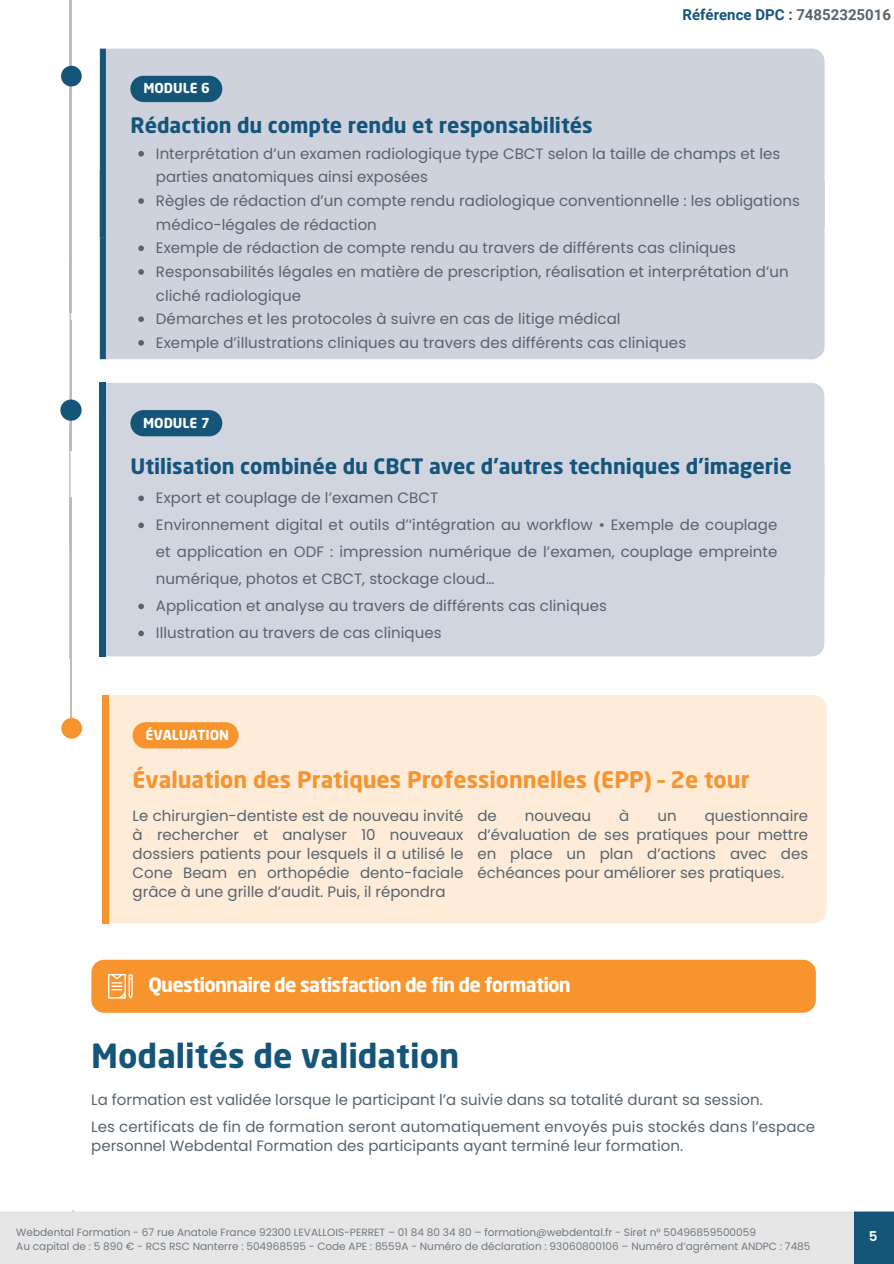
<style>
.page{position:relative;width:894px;height:1264px;background:#fff}
.page>*{position:absolute;margin:0;border:0;box-sizing:border-box;transform-origin:0 0}
.t1{font:700 33px "Neo Sans Std";color:#16557a}
.t2{font:700 22.5px "Neo Sans Std";color:#f8942d}
.t3{font:700 21px "Neo Sans Std";color:#16557a}
.t4{font:700 19.5px "Neo Sans Std";letter-spacing:-.04em;color:#fff}
.t5{font:15px/19.2px "Poppins";letter-spacing:.005em;color:#57646e}
.t6{font:700 15px "Roboto";color:#16557a}
.t7{font:700 13.5px "Neo Sans Std";color:#fff}
.t8{font:600 13.5px "Poppins";color:#fff}
.t9{font:10.5px "Poppins";color:#717a83}
.s1{color:#57646e}
</style>
<div class="page">
<div style="left:106px;top:587px;width:718px;height:69px;background:#d1d5e0"></div>
<div style="left:100px;top:452px;width:6px;height:204px;background:#16557a"></div>
<div style="left:106px;top:383px;width:718px;height:204px;background:#d1d5e0"></div>
<div style="left:100px;top:383px;width:6px;height:204px;background:#16557a"></div>
<div style="left:130px;top:410px;width:92px;height:26px;background:#16557a;border-radius:13px"></div>
<div style="left:108px;top:695px;width:718px;height:228px;background:#ffecd8"></div>
<div style="left:102px;top:695px;width:6px;height:228px;background:#f8942d"></div>
<div style="left:132px;top:722px;width:106px;height:26px;background:#f8942d;border-radius:13px"></div>
<div style="left:91px;top:959px;width:724px;height:53px;background:#f8942d;border-radius:13px"></div>
<svg style="left:108px;top:974px;width:25px;height:24px"></svg>
<div style="left:251px;top:726px;width:47px;height:21px;background:#ffecd8"></div>
<img style="left:99px;top:261px;width:726px;height:122px">
<div style="left:99px;top:48px;width:726px;height:213px;background:#cdd2dc"></div>
<hr style="left:70px;top:0;width:1px;height:337px;background:#bcbec0">
<div style="left:61px;top:66px;width:21px;height:20px;background:#16557a;border-radius:50%"></div>
<hr style="left:70px;top:320px;width:2px;height:411px;background:#bcbec0">
<div style="left:61px;top:718px;width:21px;height:20px;background:#f8942d;border-radius:50%"></div>
<img style="left:60px;top:250px;width:22px;height:174px">
<svg style="left:138px;top:495px;width:6px;height:6px"></svg>
<svg style="left:138px;top:522px;width:6px;height:6px"></svg>
<svg style="left:138px;top:603px;width:6px;height:6px"></svg>
<svg style="left:138px;top:630px;width:6px;height:6px"></svg>
<svg style="left:138px;top:151px;width:6px;height:5px"></svg>
<svg style="left:138px;top:198px;width:6px;height:6px"></svg>
<svg style="left:138px;top:245px;width:6px;height:6px"></svg>
<svg style="left:138px;top:269px;width:6px;height:6px"></svg>
<svg style="left:138px;top:316px;width:6px;height:6px"></svg>
<svg style="left:138px;top:340px;width:6px;height:5px"></svg>
<img style="left:69px;top:424px;width:3px;height:234px">
<img style="left:0;top:1210px;width:893px;height:53px">
<p class="t6" style="left:682px;top:6px;width:210px">Référence DPC : <span class="s1">74852325016</span></p>
<h4 class="t7" style="left:143px;top:82px;width:68px">MODULE 6</h4>
<h2 class="t3" style="left:130px;top:117px;width:464px">Rédaction du compte rendu et responsabilités</h2>
<p class="t5" style="left:156px;top:142px;width:625px;line-height:23.7px">Interprétation d’un examen radiologique type CBCT selon la taille de champs et les parties anatomiques ainsi exposées</p>
<p class="t5" style="left:156px;top:189px;width:645px;line-height:23.7px">Règles de rédaction d’un compte rendu radiologique conventionnelle : les obligations médico-légales de rédaction</p>
<p class="t5" style="left:156px;top:238px;width:581px">Exemple de rédaction de compte rendu au travers de différents cas cliniques</p>
<p class="t5" style="left:156px;top:260px;width:634px;line-height:23.7px">Responsabilités légales en matière de prescription, réalisation et interprétation d’un cliché radiologique</p>
<p class="t5" style="left:156px;top:309px;width:466px">Démarches et les protocoles à suivre en cas de litige médical</p>
<h4 class="t5" style="left:156px;top:333px;width:531px">Exemple d’illustrations cliniques au travers des différents cas cliniques</h4>
<p class="t7" style="left:143px;top:417px;width:68px">MODULE 7</p>
<p class="t3" style="left:130px;top:458px;width:662px">Utilisation combinée du CBCT avec d’autres techniques d’imagerie</p>
<p class="t5" style="left:156px;top:488px;width:283px">Export et couplage de l’examen CBCT</p>
<h4 class="t5" style="left:156px;top:511px;width:622px;line-height:27px;text-align:justify">Environnement digital et outils d’‘intégration au workflow • Exemple de couplage et application en ODF : impression numérique de l’examen, couplage empreinte numérique, photos et CBCT, stockage cloud…</h4>
<h2 class="t5" style="left:156px;top:596px;width:452px">Application et analyse au travers de différents cas cliniques</h2>
<p class="t5" style="left:156px;top:623px;width:287px">Illustration au travers de cas cliniques</p>
<p class="t7" style="left:145px;top:729px;width:85px">ÉVALUATION</p>
<p class="t2" style="left:132px;top:770px;width:618px">Évaluation des Pratiques Professionnelles (EPP) – 2e tour</p>
<h5 class="t5" style="left:132px;top:805px;width:332px;text-align:justify">Le chirurgien-dentiste est de nouveau invité à rechercher et analyser 10 nouveaux dossiers patients pour lesquels il a utilisé le Cone Beam en orthopédie dento-faciale grâce à une grille d’audit. Puis, il répondra</h5>
<p class="t5" style="left:477px;top:805px;width:21px">de</p>
<p class="t5" style="left:524px;top:805px;width:68px">nouveau</p>
<p class="t5" style="left:619px;top:805px;width:12px">à</p>
<p class="t5" style="left:657px;top:805px;width:21px">un</p>
<p class="t5" style="left:477px;top:805px;width:332px;text-align:justify;text-indent:227px">questionnaire d’évaluation de ses pratiques pour mettre en place un plan d’actions avec des échéances pour améliorer ses pratiques.</p>
<p class="t4" style="left:148px;top:977px;width:424px">Questionnaire de satisfaction de fin de formation</p>
<h2 class="t1" style="left:91px;top:1042px;width:369px">Modalités de validation</h2>
<h6 class="t5" style="left:91px;top:1086px;width:725px;line-height:27px">La formation est validée lorsque le participant l’a suivie dans sa totalité durant sa session.<br>Les certificats de fin de formation seront automatiquement envoyés puis stockés dans l’espace</h6>
<h6 class="t5" style="left:91px;top:1136px;width:593px">personnel Webdental Formation des participants ayant terminé leur formation.</h6>
<h6 class="t9" style="left:16px;top:1225px;width:741px">Webdental Formation - 67 rue Anatole France 92300 LEVALLOIS-PERRET – 01 84 80 34 80 – formation@webdental.fr - Siret n° 50496859500059</h6>
<h3 class="t9" style="left:16px;top:1238px;width:795px">Au capital de : 5 890 € - RCS RSC Nanterre : 504968595 - Code APE : 8559A - Numéro de déclaration : 93060800106 – Numéro d’agrément ANDPC : 7485</h3>
<h1 class="t8" style="left:868px;top:1226px;width:10px">5</h1>
</div>
